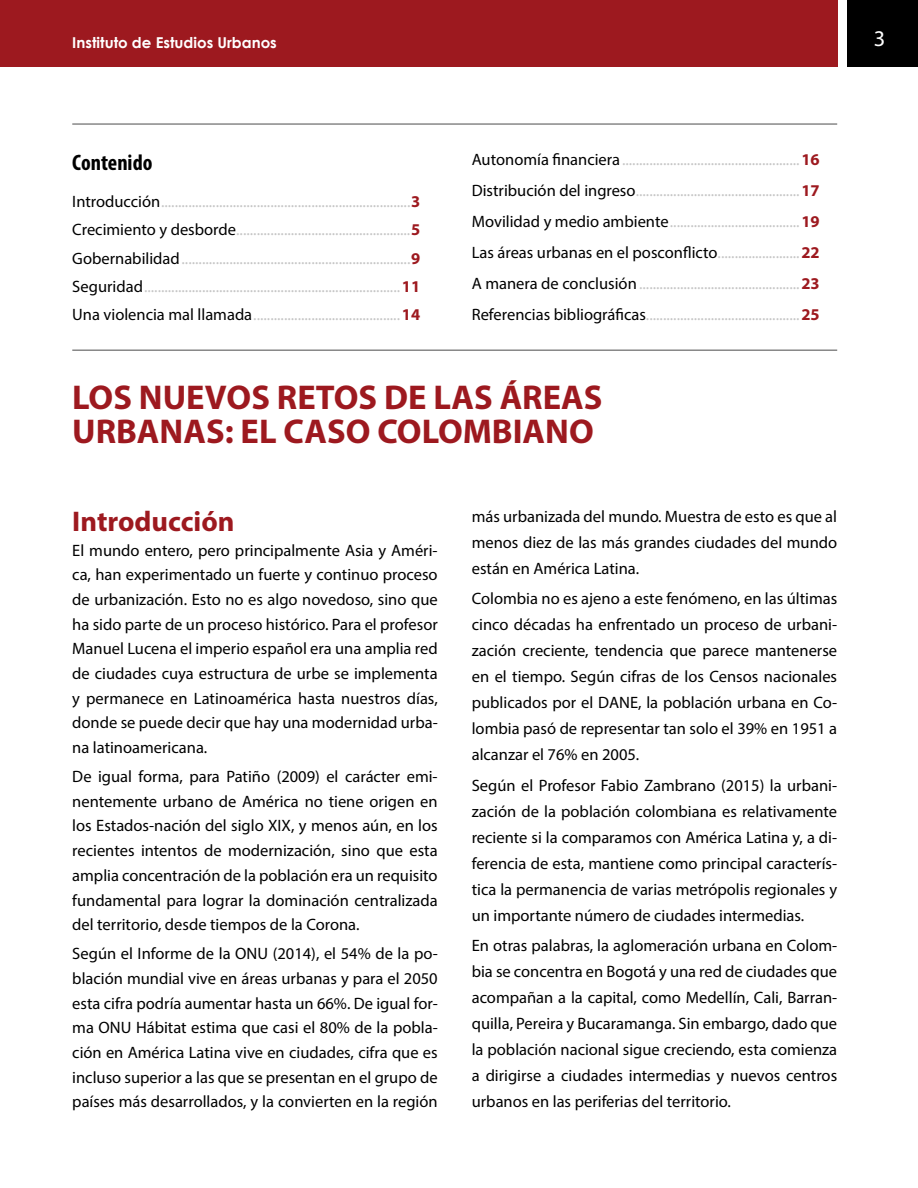
<style>
.page{position:relative;width:918px;height:1188px;background:#fff}
.page>*{position:absolute;margin:0;border:0;box-sizing:border-box;transform-origin:0 0}
.t1{font:700 34.5px/34.5px "Myriad Pro";color:#9d191f}
.t2{font:700 28.5px "Myriad Pro";color:#9d191f}
.t3{font:700 condensed 22.5px "Myriad Pro";color:#000}
.t4{font:22.5px "Myriad Pro";color:#fff}
.t5{font:16.5px/24.8px "Myriad Pro";color:#000;text-align:justify}
.t6{font:16.5px/31px "Myriad Pro";color:#c6c6c6;text-align:justify}
.t7{font:700 15px "Century Gothic";color:#fff}
.s1{color:#000}
.s2{font-weight:700;color:#9d191f}
</style>
<div class="page">
<div style="left:0;top:0;width:837px;height:67px;background:#9d191f"></div>
<div style="left:848px;top:0;width:70px;height:67px;background:#000"></div>
<hr style="left:72px;top:349px;width:765px;height:2px;background:#878787">
<hr style="left:72px;top:123px;width:765px;height:2px;background:#878787">
<p class="t7" style="left:72px;top:32px;width:206px">Instituto de Estudios Urbanos</p>
<h3 class="t4" style="left:874px;top:25px;width:13px">3</h3>
<h3 class="t3" style="left:72px;top:148px;width:82px">Contenido</h3>
<p class="t6" style="left:72px;top:187px;width:350px;line-height:28.3px"><span class="s1">Introducción</span>.........................................................................<span class="s2">3<br></span><span class="s1">Crecimiento y desborde</span>...................................................<span class="s2">5<br></span><span class="s1">Gobernabilidad</span>...................................................................<span class="s2">9<br></span><span class="s1">Seguridad</span>...........................................................................<span class="s2">11<br></span><span class="s1">Una violencia mal llamada</span>...........................................<span class="s2">14</span></p>
<p class="t6" style="left:472px;top:144px;width:350px"><span class="s1">Autonomía financiera</span>....................................................<span class="s2">16<br></span><span class="s1">Distribución del ingreso</span>................................................<span class="s2">17<br></span><span class="s1">Movilidad y medio ambiente</span>......................................<span class="s2">19<br></span><span class="s1">Las áreas urbanas en el posconflicto</span>........................<span class="s2">22<br></span><span class="s1">A manera de conclusión</span>...............................................<span class="s2">23<br></span><span class="s1">Referencias bibliográficas</span>.............................................<span class="s2">25</span></p>
<h1 class="t1" style="left:72px;top:379px;width:532px">LOS NUEVOS RETOS DE LAS ÁREAS<br>URBANAS: EL CASO COLOMBIANO</h1>
<h2 class="t2" style="left:72px;top:503px;width:164px">Introducción</h2>
<p class="t5" style="left:72px;top:538px;width:367px">El mundo entero, pero principalmente Asia y Améri&shy;ca, han experimentado un fuerte y continuo proceso de urbanización. Esto no es algo novedoso, sino que ha sido parte de un proceso histórico. Para el profesor Manuel Lucena el imperio español era una amplia red de ciudades cuya estructura de urbe se implementa y permanece en Latinoamérica hasta nuestros días, donde se puede decir que hay una modernidad urba&shy;na latinoamericana.</p>
<p class="t5" style="left:72px;top:764px;width:367px">De igual forma, para Patiño (2009) el carácter emi&shy;nentemente urbano de América no tiene origen en los Estados-nación del siglo XIX, y menos aún, en los recientes intentos de modernización, sino que esta amplia concentración de la población era un requisito fundamental para lograr la dominación centralizada del territorio, desde tiempos de la Corona.</p>
<p class="t5" style="left:72px;top:941px;width:367px">Según el Informe de la ONU (2014), el 54% de la po&shy;blación mundial vive en áreas urbanas y para el 2050 esta cifra podría aumentar hasta un 66%. De igual for&shy;ma ONU Hábitat estima que casi el 80% de la pobla&shy;ción en América Latina vive en ciudades, cifra que es incluso superior a las que se presentan en el grupo de países más desarrollados, y la convierten en la región</p>
<p class="t5" style="left:472px;top:503px;width:367px;line-height:26px">más urbanizada del mundo. Muestra de esto es que al menos diez de las más grandes ciudades del mundo están en América Latina.</p>
<p class="t5" style="left:472px;top:586px;width:367px;line-height:26px">Colombia no es ajeno a este fenómeno, en las últimas cinco décadas ha enfrentado un proceso de urbani&shy;zación creciente, tendencia que parece mantenerse en el tiempo. Según cifras de los Censos nacionales publicados por el DANE, la población urbana en Co&shy;lombia pasó de representar tan solo el 39% en 1951 a alcanzar el 76% en 2005.</p>
<p class="t5" style="left:472px;top:772px;width:367px;line-height:26px">Según el Profesor Fabio Zambrano (2015) la urbani&shy;zación de la población colombiana es relativamente reciente si la comparamos con América Latina y, a di&shy;ferencia de esta, mantiene como principal caracterís&shy;tica la permanencia de varias metrópolis regionales y un importante número de ciudades intermedias.</p>
<p class="t5" style="left:472px;top:932px;width:367px;line-height:26px">En otras palabras, la aglomeración urbana en Colom&shy;bia se concentra en Bogotá y una red de ciudades que acompañan a la capital, como Medellín, Cali, Barran&shy;quilla, Pereira y Bucaramanga. Sin embargo, dado que la población nacional sigue creciendo, esta comienza a dirigirse a ciudades intermedias y nuevos centros urbanos en las periferias del territorio.</p>
</div>
